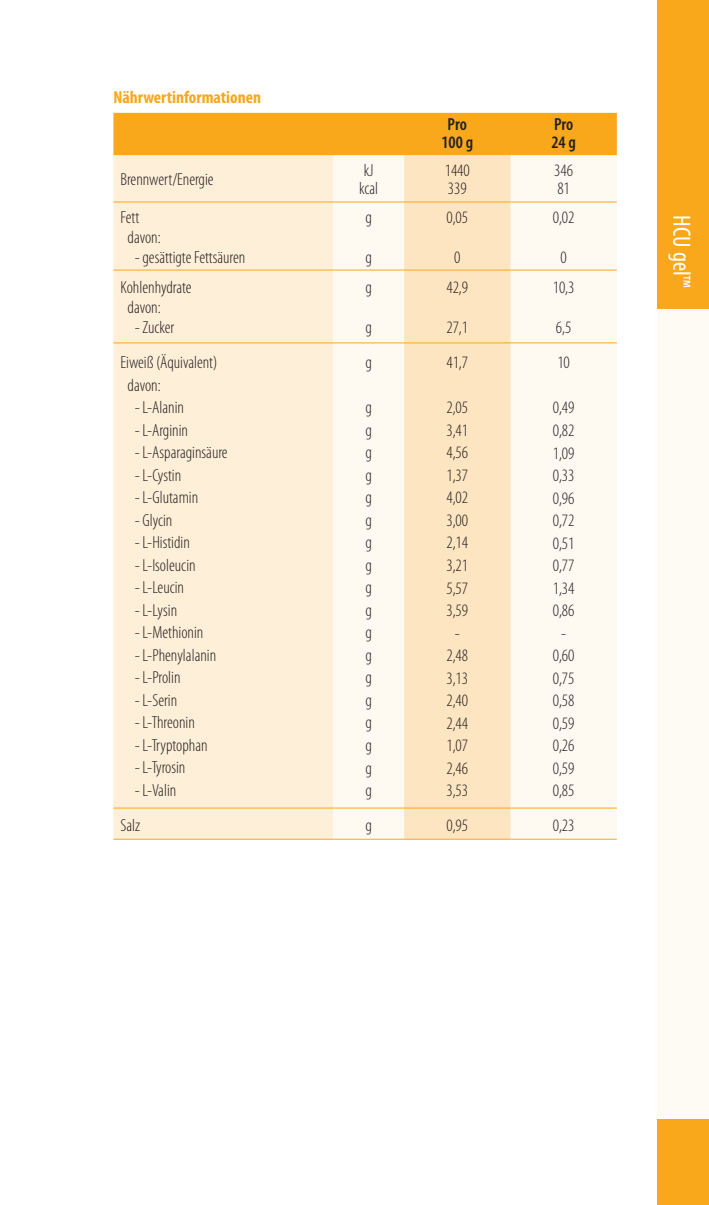
<style>
.page{position:relative;width:709px;height:1205px;background:#fff}
.page>*{position:absolute;margin:0;border:0;box-sizing:border-box;transform-origin:0 0}
.t1{font:condensed 25px "Myriad Pro";color:#fff}
.t2{font:300 condensed 17.5px/22.5px "Myriad Pro";color:#231f20}
.t3{font:700 condensed 17.5px "Myriad Pro";color:#f9a71b}
.t4{font:600 condensed 17.5px/17.5px "Myriad Pro";letter-spacing:-.005em;color:#231f20;text-align:center}
</style>
<div class="page">
<div style="left:657px;top:289px;width:52px;height:916px;background:#fefaf4"></div>
<div style="left:657px;top:1120px;width:52px;height:85px;background:#f9a71b"></div>
<div style="left:113px;top:113px;width:504px;height:42px;background:#f9a71b"></div>
<div style="left:113px;top:155px;width:220px;height:684px;background:#feefd8"></div>
<div style="left:333px;top:155px;width:284px;height:684px;background:#fef9f1"></div>
<div style="left:404px;top:155px;width:106px;height:684px;background:#fee5c1"></div>
<hr style="left:113px;top:202px;width:220px;height:1px;background:#f9a71b">
<hr style="left:333px;top:202px;width:71px;height:1px;background:#f9a71b">
<hr style="left:404px;top:202px;width:106px;height:1px;background:#f9a71b">
<hr style="left:510px;top:202px;width:107px;height:1px;background:#f9a71b">
<hr style="left:113px;top:270px;width:220px;height:1px;background:#f9a71b">
<hr style="left:333px;top:270px;width:71px;height:1px;background:#f9a71b">
<hr style="left:404px;top:270px;width:106px;height:1px;background:#f9a71b">
<hr style="left:510px;top:270px;width:107px;height:1px;background:#f9a71b">
<hr style="left:113px;top:342px;width:220px;height:1px;background:#f9a71b">
<hr style="left:333px;top:342px;width:71px;height:1px;background:#f9a71b">
<hr style="left:404px;top:342px;width:106px;height:1px;background:#f9a71b">
<hr style="left:510px;top:342px;width:107px;height:1px;background:#f9a71b">
<hr style="left:113px;top:807px;width:220px;height:1px;background:#f9a71b">
<hr style="left:333px;top:807px;width:71px;height:1px;background:#f9a71b">
<hr style="left:404px;top:807px;width:106px;height:1px;background:#f9a71b">
<hr style="left:510px;top:807px;width:107px;height:1px;background:#f9a71b">
<hr style="left:113px;top:839px;width:220px;height:1px;background:#f9a71b">
<hr style="left:333px;top:839px;width:71px;height:1px;background:#f9a71b">
<hr style="left:404px;top:839px;width:106px;height:1px;background:#f9a71b">
<hr style="left:510px;top:839px;width:107px;height:1px;background:#f9a71b">
<div style="left:657px;top:0;width:52px;height:309px;background:#f9a71b"></div>
<p class="t3" style="left:113px;top:86px;width:149px">Nährwertinformationen</p>
<p class="t4" style="left:441px;top:115px;width:33px">Pro<br>100 g</p>
<p class="t4" style="left:551px;top:115px;width:26px;text-align:left">Pro<br>24 g</p>
<p class="t2" style="left:120px;top:168px;width:95px">Brennwert/Energie</p>
<p class="t2" style="left:359px;top:162px;width:20px;line-height:17.5px">kJ kcal</p>
<p class="t2" style="left:444px;top:162px;width:27px;line-height:17.5px">1440<br>339</p>
<p class="t2" style="left:554px;top:162px;width:20px;line-height:17.5px">346<br>81</p>
<p class="t2" style="left:128px;top:207px;width:35px;line-height:20px;text-indent:-7px">Fett davon:</p>
<p class="t2" style="left:135px;top:245px;width:112px">- gesättigte Fettsäuren</p>
<p class="t2" style="left:446px;top:205px;width:23px">0,05</p>
<p class="t2" style="left:454px;top:245px;width:8px">0</p>
<p class="t2" style="left:552px;top:205px;width:23px">0,02</p>
<p class="t2" style="left:560px;top:245px;width:8px">0</p>
<p class="t2" style="left:365px;top:205px;width:8px">g</p>
<p class="t2" style="left:365px;top:245px;width:8px">g</p>
<p class="t2" style="left:128px;top:277px;width:65px;line-height:20px;text-indent:-7px">Kohlenhydrate davon:</p>
<p class="t2" style="left:135px;top:316px;width:41px">- Zucker</p>
<p class="t2" style="left:128px;top:351px;width:91px;text-indent:-7px">Eiweiß (Äquivalent) davon:</p>
<p class="t2" style="left:135px;top:396px;width:51px">- L-Alanin</p>
<p class="t2" style="left:135px;top:419px;width:55px">- L-Arginin</p>
<p class="t2" style="left:135px;top:441px;width:94px">- L-Asparaginsäure</p>
<p class="t2" style="left:135px;top:464px;width:48px">- L-Cystin</p>
<p class="t2" style="left:135px;top:486px;width:65px">- L-Glutamin</p>
<p class="t2" style="left:135px;top:509px;width:39px">- Glycin</p>
<p class="t2" style="left:135px;top:531px;width:57px">- L-Histidin</p>
<p class="t2" style="left:135px;top:554px;width:62px">- L-Isoleucin</p>
<p class="t2" style="left:135px;top:576px;width:51px">- L-Leucin</p>
<p class="t2" style="left:135px;top:599px;width:44px">- L-Lysin</p>
<p class="t2" style="left:135px;top:621px;width:70px">- L-Methionin</p>
<p class="t2" style="left:135px;top:644px;width:83px">- L-Phenylalanin</p>
<p class="t2" style="left:135px;top:666px;width:47px">- L-Prolin</p>
<p class="t2" style="left:135px;top:689px;width:44px">- L-Serin</p>
<p class="t2" style="left:135px;top:711px;width:62px">- L-Threonin</p>
<p class="t2" style="left:135px;top:734px;width:74px">- L-Tryptophan</p>
<p class="t2" style="left:135px;top:756px;width:52px">- L-Tyrosin</p>
<p class="t2" style="left:135px;top:779px;width:43px">- L-Valin</p>
<p class="t2" style="left:365px;top:276px;width:8px">g</p>
<p class="t2" style="left:365px;top:316px;width:8px">g</p>
<p class="t2" style="left:365px;top:351px;width:8px">g</p>
<p class="t2" style="left:365px;top:396px;width:8px;text-align:justify">g g g g g g g g g g g g g g g g g g</p>
<p class="t2" style="left:446px;top:276px;width:23px">42,9</p>
<p class="t2" style="left:446px;top:316px;width:23px">27,1</p>
<p class="t2" style="left:446px;top:351px;width:23px">41,7</p>
<p class="t2" style="left:446px;top:396px;width:23px;text-align:center">2,05<br>3,41<br>4,56<br>1,37<br>4,02<br>3,00<br>2,14<br>3,21<br>5,57<br>3,59 -<br>2,48<br>3,13<br>2,40<br>2,44<br>1,07<br>2,46<br>3,53</p>
<p class="t2" style="left:552px;top:276px;width:23px">10,3</p>
<p class="t2" style="left:556px;top:316px;width:17px">6,5</p>
<p class="t2" style="left:557px;top:351px;width:14px">10</p>
<p class="t2" style="left:552px;top:396px;width:23px;text-align:center">0,49<br>0,82<br>1,09<br>0,33<br>0,96<br>0,72<br>0,51<br>0,77<br>1,34<br>0,86 -<br>0,60<br>0,75<br>0,58<br>0,59<br>0,26<br>0,59<br>0,85</p>
<p class="t2" style="left:120px;top:813px;width:21px">Salz</p>
<p class="t2" style="left:365px;top:813px;width:8px">g</p>
<p class="t2" style="left:446px;top:813px;width:23px">0,95</p>
<p class="t2" style="left:552px;top:813px;width:23px">0,23</p>
<h1 class="t1" style="left:697px;top:215px;width:74px;rotate:90deg">HCU gel™</h1>
</div>
